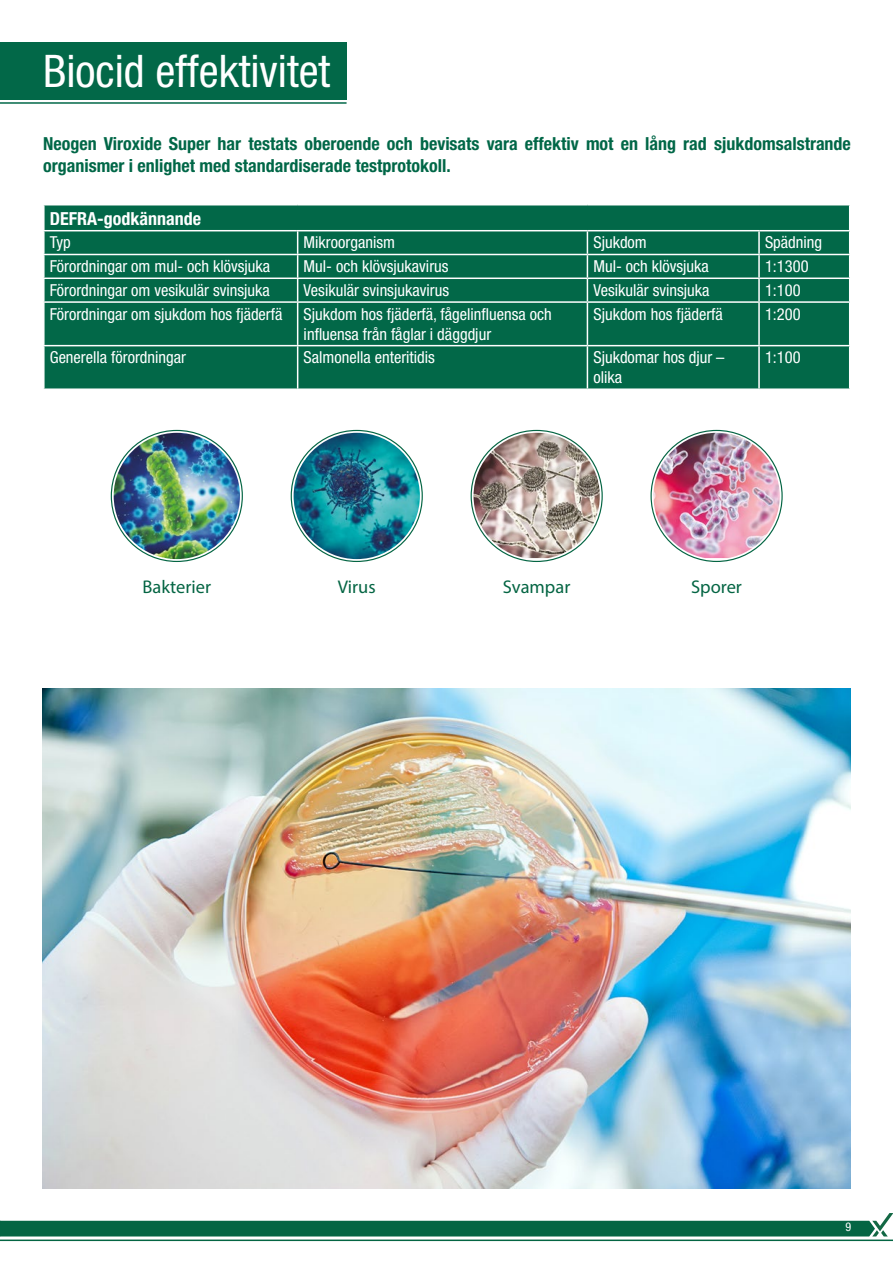
<style>
.page{position:relative;width:893px;height:1263px;background:#fff}
.page>*{position:absolute;margin:0;border:0;box-sizing:border-box;transform-origin:0 0}
.t1{font:condensed 45px "Helvetica Neue LT Std";color:#fff}
.t2{font:18.45px "Myriad Pro";color:#046543}
.t3{font:700 condensed 18px/21.6px "Helvetica Neue";color:#006747}
.t4{font:700 condensed 18px "Helvetica Neue";color:#fff}
.t5{font:condensed 16.5px/19.8px "Helvetica Neue LT Std";color:#fff}
.t6{font:condensed 12px "Helvetica Neue LT Std";color:#fff}
</style>
<div class="page">
<svg style="left:0;top:1213px;width:893px;height:24px"></svg>
<hr style="left:0;top:1239px;width:893px;height:2px;background:#046543">
<div style="left:0;top:42px;width:347px;height:58px;background:#026848"></div>
<hr style="left:0;top:102px;width:347px;height:2px;background:#026848">
<img style="left:42px;top:689px;width:808px;height:499px">
<div style="left:45px;top:346px;width:804px;height:42px;background:#026848"></div>
<div style="left:298px;top:346px;width:460px;height:42px;background:#026848"></div>
<svg style="left:44px;top:205px;width:806px;height:140px;background:#0c6e4f"></svg>
<hr style="left:758px;top:279px;width:2px;height:22px;background:#fff">
<hr style="left:297px;top:346px;width:1px;height:42px;background:#fff">
<hr style="left:587px;top:346px;width:1px;height:42px;background:#fff">
<hr style="left:758px;top:346px;width:2px;height:42px;background:#fff">
<hr style="left:43px;top:301px;width:254px;height:2px;background:#fff">
<hr style="left:43px;top:303px;width:2px;height:42px;background:#fff">
<hr style="left:760px;top:301px;width:90px;height:2px;background:#fff">
<hr style="left:849px;top:303px;width:1px;height:42px;background:#fff">
<hr style="left:297px;top:301px;width:290px;height:2px;background:#fff">
<hr style="left:297px;top:303px;width:1px;height:42px;background:#fff">
<hr style="left:587px;top:301px;width:173px;height:2px;background:#fff">
<hr style="left:587px;top:303px;width:1px;height:42px;background:#fff">
<hr style="left:758px;top:303px;width:2px;height:42px;background:#fff">
<img style="left:114px;top:433px;width:126px;height:126px;border-radius:63px">
<img style="left:294px;top:433px;width:126px;height:126px;border-radius:63px">
<img style="left:473px;top:433px;width:127px;height:125px">
<img style="left:653px;top:433px;width:127px;height:125px">
<h1 class="t1" style="left:43px;top:45px;width:289px">Biocid effektivitet</h1>
<p class="t3" style="left:43px;top:133px;width:809px">Neogen Viroxide Super har testats oberoende och bevisats vara effektiv mot en lång rad sjukdomsalstrande organismer i enlighet med standardiserade testprotokoll.</p>
<p class="t4" style="left:50px;top:207px;width:153px">DEFRA-godkännande</p>
<p class="t5" style="left:50px;top:233px;width:23px">Typ</p>
<p class="t5" style="left:304px;top:233px;width:93px">Mikroorganism</p>
<p class="t5" style="left:593px;top:233px;width:55px">Sjukdom</p>
<p class="t5" style="left:765px;top:233px;width:59px">Spädning</p>
<p class="t5" style="left:50px;top:256px;width:222px">Förordningar om mul- och klövsjuka</p>
<p class="t5" style="left:304px;top:256px;width:146px">Mul- och klövsjukavirus</p>
<p class="t5" style="left:593px;top:256px;width:117px">Mul- och klövsjuka</p>
<p class="t5" style="left:765px;top:256px;width:45px">1:1300</p>
<p class="t5" style="left:50px;top:280px;width:222px">Förordningar om vesikulär svinsjuka</p>
<p class="t5" style="left:304px;top:280px;width:147px">Vesikulär svinsjukavirus</p>
<p class="t5" style="left:593px;top:280px;width:118px">Vesikulär svinsjuka</p>
<p class="t5" style="left:765px;top:280px;width:37px">1:100</p>
<p class="t5" style="left:50px;top:304px;width:234px">Förordningar om sjukdom hos fjäderfä</p>
<p class="t5" style="left:304px;top:304px;width:250px">Sjukdom hos fjäderfä, fågelinfluensa och influensa från fåglar i däggdjur</p>
<p class="t5" style="left:593px;top:304px;width:131px">Sjukdom hos fjäderfä</p>
<p class="t5" style="left:765px;top:304px;width:37px">1:200</p>
<p class="t5" style="left:50px;top:348px;width:138px">Generella förordningar</p>
<p class="t5" style="left:304px;top:348px;width:133px">Salmonella enteritidis</p>
<p class="t5" style="left:593px;top:348px;width:133px">Sjukdomar hos djur – olika</p>
<p class="t5" style="left:765px;top:348px;width:37px">1:100</p>
<p class="t2" style="left:143px;top:575px;width:70px">Bakterier</p>
<p class="t2" style="left:338px;top:575px;width:39px">Virus</p>
<p class="t2" style="left:503px;top:575px;width:69px">Svampar</p>
<p class="t2" style="left:691px;top:575px;width:52px">Sporer</p>
<p class="t6" style="left:845px;top:1220px;width:7px">9</p>
</div>
